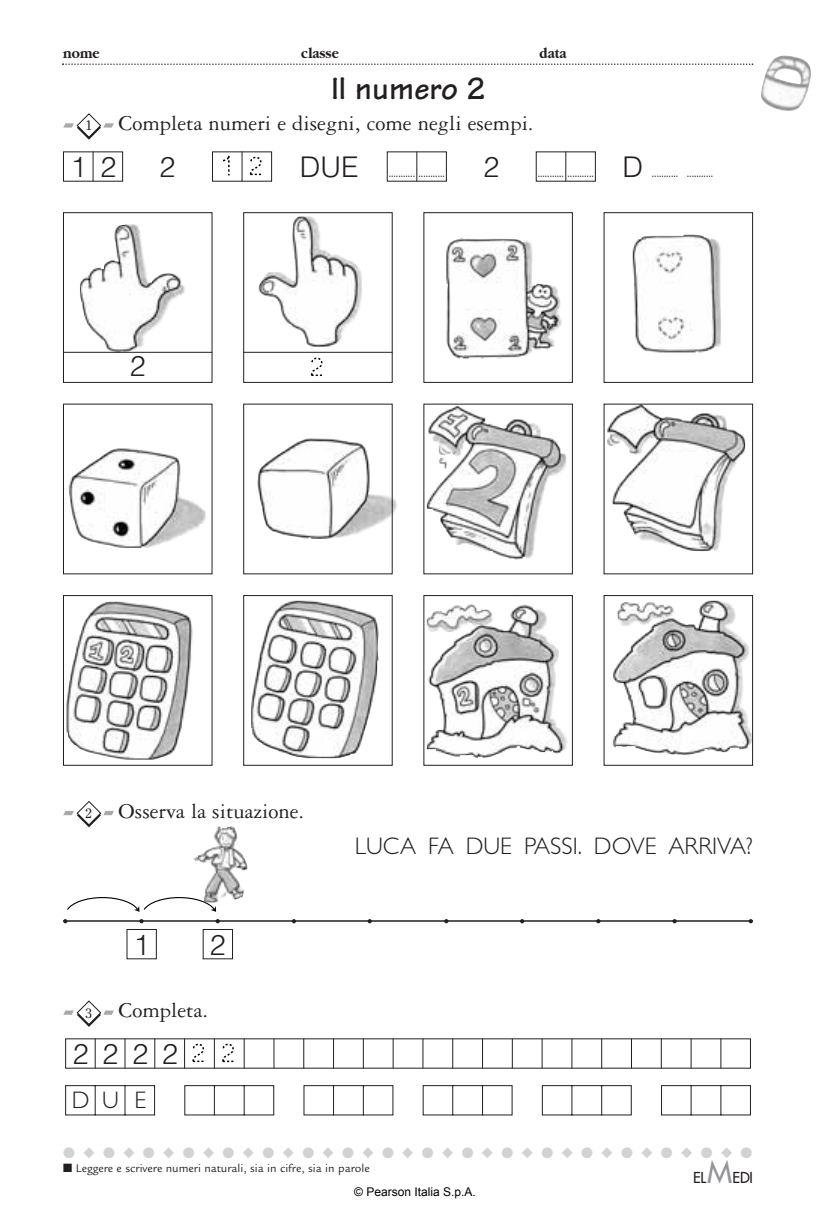
<style>
.page{position:relative;width:830px;height:1221px;background:#fff}
.page>*{position:absolute;margin:0;border:0;box-sizing:border-box;transform-origin:0 0}
.t1{font:700 33px "Tekton";color:#231f20}
.t2{font:300 28.5px "Helvetica";letter-spacing:.49em;color:#231f20}
.t3{font:300 24px "Gill Sans";color:#231f20}
.t4{font:22.5px "Garamond Three";color:#231f20}
.t5{font:15px "Zapf Dingbats";color:#d1d2d4}
.t6{font:700 15px "Garamond";color:#231f20;scale:.9 1}
.t7{font:14.7px "Futura";color:#231f20}
.t8{font:300 13.5px "Gill Sans";color:#231f20}
.t9{font:12px "Legacy San ITC";color:#231f20}
.t10{font:12px "Arial";color:#000}
.s1{font-family:"Clearface";font-size:13.5px}
.s2{font-family:"Helvetica";font-size:28.5px}
.s3{font-size:29.4px;color:#939598}
</style>
<div class="page">
<svg style="left:62px;top:63px;width:690px;height:2px"></svg>
<img style="left:761px;top:55px;width:45px;height:48px">
<svg style="left:192px;top:1043px;width:12px;height:19px"></svg>
<svg style="left:222px;top:1043px;width:12px;height:19px"></svg>
<svg style="left:223px;top:155px;width:7px;height:21px"></svg>
<svg style="left:249px;top:156px;width:13px;height:20px"></svg>
<img style="left:193px;top:826px;width:54px;height:76px">
<hr style="left:95px;top:1038px;width:1px;height:30px;background:#231f20">
<hr style="left:125px;top:1038px;width:1px;height:30px;background:#231f20">
<hr style="left:154px;top:1038px;width:1px;height:30px;background:#231f20">
<hr style="left:184px;top:1038px;width:1px;height:30px;background:#231f20">
<hr style="left:214px;top:1038px;width:1px;height:30px;background:#231f20">
<hr style="left:244px;top:1038px;width:1px;height:30px;background:#231f20">
<hr style="left:273px;top:1038px;width:1px;height:30px;background:#231f20">
<hr style="left:303px;top:1038px;width:1px;height:30px;background:#231f20">
<hr style="left:333px;top:1038px;width:1px;height:30px;background:#231f20">
<hr style="left:363px;top:1038px;width:1px;height:30px;background:#231f20">
<hr style="left:392px;top:1038px;width:1px;height:30px;background:#231f20">
<hr style="left:422px;top:1038px;width:1px;height:30px;background:#231f20">
<hr style="left:452px;top:1038px;width:1px;height:30px;background:#231f20">
<hr style="left:482px;top:1038px;width:1px;height:30px;background:#231f20">
<hr style="left:512px;top:1038px;width:1px;height:30px;background:#231f20">
<hr style="left:541px;top:1038px;width:1px;height:30px;background:#231f20">
<hr style="left:571px;top:1038px;width:1px;height:30px;background:#231f20">
<hr style="left:601px;top:1038px;width:1px;height:30px;background:#231f20">
<hr style="left:631px;top:1038px;width:1px;height:30px;background:#231f20">
<hr style="left:660px;top:1038px;width:1px;height:30px;background:#231f20">
<hr style="left:690px;top:1038px;width:1px;height:30px;background:#231f20">
<hr style="left:720px;top:1038px;width:1px;height:30px;background:#231f20">
<svg style="left:65px;top:1085px;width:685px;height:30px"></svg>
<svg style="left:63px;top:1000px;width:51px;height:26px"></svg>
<svg style="left:63px;top:113px;width:51px;height:27px"></svg>
<svg style="left:63px;top:212px;width:689px;height:553px"></svg>
<hr style="left:63px;top:920px;width:689px;height:1px;background:#231f20">
<svg style="left:63px;top:919px;width:4px;height:4px"></svg>
<svg style="left:139px;top:919px;width:5px;height:4px"></svg>
<svg style="left:215px;top:919px;width:5px;height:4px"></svg>
<svg style="left:291px;top:919px;width:5px;height:4px"></svg>
<svg style="left:367px;top:919px;width:5px;height:4px"></svg>
<svg style="left:444px;top:919px;width:4px;height:4px"></svg>
<svg style="left:519px;top:919px;width:5px;height:4px"></svg>
<svg style="left:596px;top:919px;width:4px;height:4px"></svg>
<svg style="left:672px;top:919px;width:4px;height:4px"></svg>
<svg style="left:67px;top:896px;width:149px;height:15px"></svg>
<svg style="left:63px;top:801px;width:51px;height:26px"></svg>
<div style="left:63px;top:152px;width:60px;height:29px;border:1px solid #231f20"></div>
<hr style="left:63px;top:352px;width:149px;height:1px;background:#231f20">
<hr style="left:243px;top:352px;width:149px;height:1px;background:#231f20">
<svg style="left:93px;top:152px;width:1px;height:29px"></svg>
<div style="left:212px;top:152px;width:60px;height:29px;border:1px solid #231f20"></div>
<svg style="left:242px;top:152px;width:1px;height:29px"></svg>
<svg style="left:416px;top:152px;width:1px;height:29px"></svg>
<svg style="left:565px;top:152px;width:1px;height:29px"></svg>
<svg style="left:309px;top:356px;width:15px;height:21px"></svg>
<p class="t6" style="left:63px;top:47px;width:42px">nome</p>
<p class="t6" style="left:301px;top:47px;width:43px">classe</p>
<p class="t6" style="left:539px;top:47px;width:31px">data</p>
<h1 class="t1" style="left:331px;top:77px;width:155px">Il numero 2</h1>
<p class="t4" style="left:85px;top:115px;width:449px"><span class="s1">1</span> Completa numeri e disegni, come negli esempi.</p>
<p class="t2" style="left:71px;top:156px;width:47px">1 2</p>
<p class="t2" style="left:159px;top:156px;width:17px">2</p>
<p class="t2" style="left:300px;top:156px;width:60px">DUE</p>
<p class="t2" style="left:483px;top:156px;width:17px">2</p>
<p class="t8" style="left:622px;top:168px;width:92px"><span class="s2">D</span> ........... ...........</p>
<p class="t8" style="left:388px;top:168px;width:58px">........... ...........</p>
<p class="t8" style="left:537px;top:168px;width:58px">........... ...........</p>
<p class="t2" style="left:130px;top:355px;width:17px">2</p>
<p class="t4" style="left:85px;top:802px;width:220px"><span class="s1">2</span> Osserva la situazione.</p>
<p class="t2" style="left:134px;top:933px;width:17px">1</p>
<p class="t2" style="left:210px;top:933px;width:17px">2</p>
<p class="t4" style="left:85px;top:1002px;width:124px"><span class="s1">3</span> Completa.</p>
<p class="t2" style="left:73px;top:1043px;width:107px">2222</p>
<p class="t3" style="left:72px;top:1091px;width:76px">DUE</p>
<p class="t3" style="left:354px;top:837px;width:399px">LUCA FA DUE PASSI. DOVE ARRIVA?</p>
<p class="t5" style="left:63px;top:1145px;width:690px">●◆●◆●◆●◆●◆●◆●◆●◆●◆●◆●◆●◆●◆●◆●◆●◆●◆●</p>
<p class="t9" style="left:63px;top:1163px;width:308px">■ Leggere e scrivere numeri naturali, sia in cifre, sia in parole</p>
<p class="t7" style="left:692px;top:1170px;width:61px">EL<span class="s3">M</span>EDI</p>
<p class="t10" style="left:354px;top:1184px;width:123px">© Pearson Italia S.p.A.</p>
</div>
